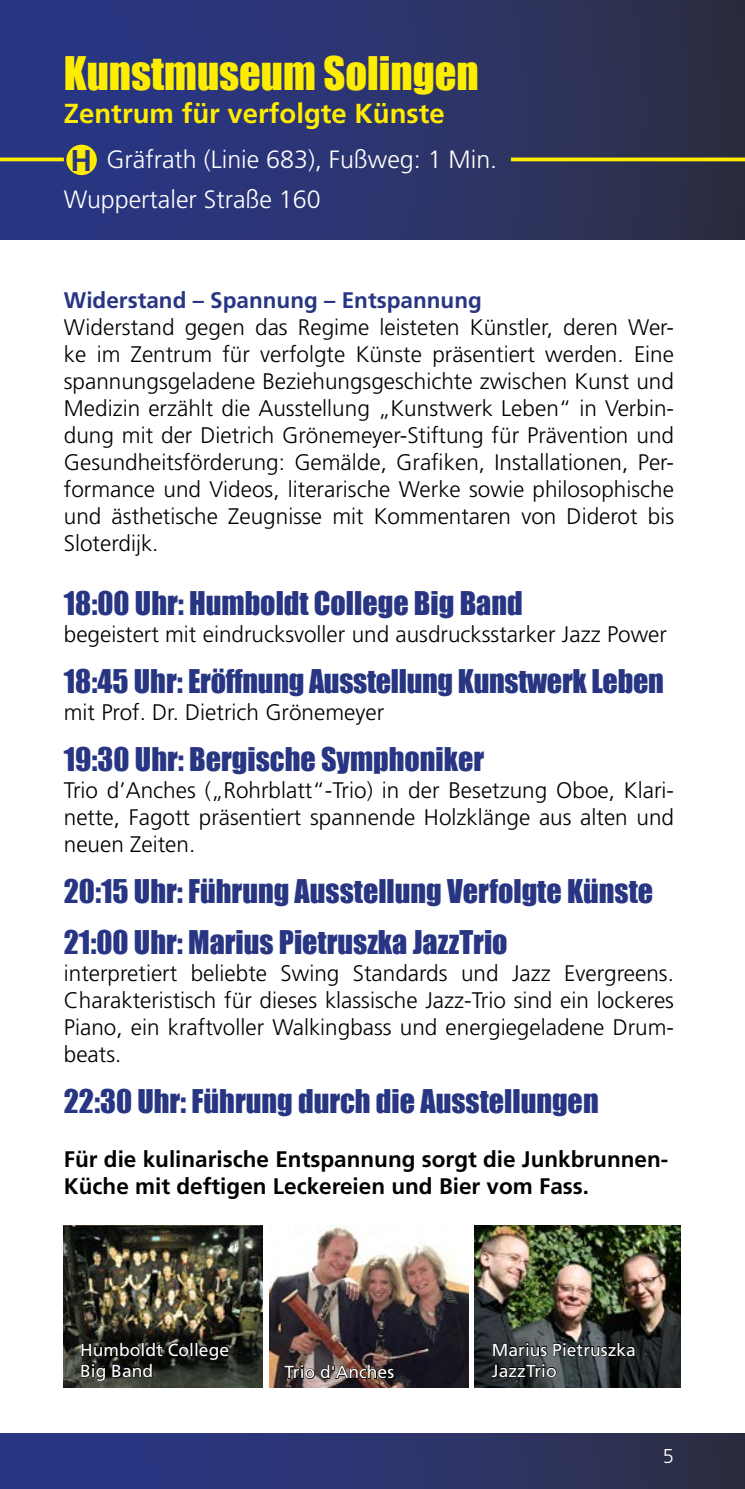
<style>
.page{position:relative;width:745px;height:1489px;background:#fff}
.page>*{position:absolute;margin:0;border:0;box-sizing:border-box;transform-origin:0 0}
.t1{font:42.5px "Impact";color:#ffed00}
.t2{font:30px/51px "Impact";color:#273583}
.t3{font:700 30px "Frutiger";color:#273583}
.t4{font:700 27.5px "Frutiger LT Std";color:#ffed00}
.t5{font:300 25px/40px "Frutiger";color:#fff}
.t6{font:300 22.5px/27px "Frutiger";color:#000;text-align:justify}
.t7{font:700 22.5px/27px "Frutiger";color:#000}
.t8{font:700 22.5px "Frutiger";color:#273583}
.t9{font:300 20px "Frutiger LT Std";color:#fff}
.t10{font:17.5px/21px "Frutiger";color:#fff}
</style>
<div class="page">
<div style="left:0;top:1433px;width:744px;height:55px;background:linear-gradient(to right,#28378e,#2e3047)"></div>
<div style="left:0;top:0;width:744px;height:240px;background:linear-gradient(to right,#28378d,#2e3047)"></div>
<svg style="left:510px;top:157px;width:234px;height:4px"></svg>
<div style="left:65px;top:143px;width:33px;height:33px;background:#ffed00;border-radius:50%"></div>
<div style="left:64px;top:142px;width:35px;height:36px;border:2px solid #273583;border-radius:50%"></div>
<img style="left:64px;top:1225px;width:198px;height:162px">
<svg style="left:80px;top:1341px;width:109px;height:15px"></svg>
<div style="left:190px;top:1341px;width:3px;height:15px;border:1px solid #000"></div>
<div style="left:195px;top:1341px;width:3px;height:15px;border:1px solid #000"></div>
<svg style="left:198px;top:1345px;width:31px;height:15px"></svg>
<svg style="left:80px;top:1362px;width:73px;height:19px"></svg>
<img style="left:270px;top:1225px;width:198px;height:162px">
<svg style="left:283px;top:1363px;width:111px;height:16px"></svg>
<img style="left:474px;top:1225px;width:206px;height:162px">
<svg style="left:492px;top:1338px;width:143px;height:18px"></svg>
<svg style="left:490px;top:1362px;width:67px;height:15px"></svg>
<svg style="left:0;top:157px;width:64px;height:4px"></svg>
<h1 class="t1" style="left:64px;top:41px;width:416px">Kunstmuseum Solingen</h1>
<p class="t4" style="left:64px;top:98px;width:382px">Zentrum für verfolgte Künste</p>
<p class="t5" style="left:64px;top:140px;width:434px;text-indent:43px">Gräfrath (Linie 683), Fußweg: 1 Min.<br>Wuppertaler Straße 160</p>
<h2 class="t3" style="left:70px;top:143px;width:23px">H</h2>
<p class="t8" style="left:64px;top:287px;width:419px">Widerstand – Spannung – Entspannung</p>
<p class="t6" style="left:64px;top:314px;width:611px">Widerstand gegen das Regime leisteten Künstler, deren Wer&shy;ke im Zentrum für verfolgte Künste präsentiert werden. Eine spannungsgeladene Beziehungsgeschichte zwischen Kunst und Medizin erzählt die Ausstellung „Kunstwerk Leben“ in Verbin&shy;dung mit der Dietrich Grönemeyer-Stiftung für Prävention und Gesundheitsförderung: Gemälde, Grafiken, Installationen, Per&shy;formance und Videos, literarische Werke sowie philosophische und ästhetische Zeugnisse mit Kommentaren von Diderot bis Sloterdijk.</p>
<h2 class="t2" style="left:64px;top:576px;width:460px">18:00 Uhr: Humboldt College Big Band</h2>
<p class="t6" style="left:64px;top:620px;width:604px">begeistert mit eindrucksvoller und ausdrucksstarker Jazz Power</p>
<h2 class="t2" style="left:64px;top:654px;width:601px">18:45 Uhr: Eröffnung Ausstellung Kunstwerk Leben</h2>
<p class="t6" style="left:64px;top:698px;width:322px">mit Prof. Dr. Dietrich Grönemeyer</p>
<h2 class="t2" style="left:64px;top:732px;width:421px">19:30 Uhr: Bergische Symphoniker</h2>
<p class="t6" style="left:64px;top:776px;width:611px">Trio d’Anches („Rohrblatt“-Trio) in der Besetzung Oboe, Klari&shy;nette, Fagott präsentiert spannende Holzklänge aus alten und neuen Zeiten.</p>
<h2 class="t2" style="left:64px;top:864px;width:590px">20:15 Uhr: Führung Ausstellung Verfolgte Künste<br>21:00 Uhr: Marius Pietruszka JazzTrio</h2>
<p class="t6" style="left:64px;top:959px;width:611px">interpretiert beliebte Swing Standards und Jazz Evergreens.<br>Charakteristisch für dieses klassische Jazz-Trio sind ein lockeres Piano, ein kraftvoller Walkingbass und energiegeladene Drum&shy;beats.</p>
<h2 class="t2" style="left:64px;top:1074px;width:536px">22:30 Uhr: Führung durch die Ausstellungen</h2>
<p class="t7" style="left:64px;top:1145px;width:605px">Für die kulinarische Entspannung sorgt die Junkbrunnen-<br>Küche mit deftigen Leckereien und Bier vom Fass.</p>
<p class="t10" style="left:80px;top:1338px;width:150px">Humboldt College<br>Big Band</p>
<p class="t10" style="left:284px;top:1361px;width:111px">Trio d'Anches</p>
<p class="t10" style="left:491px;top:1338px;width:145px">Marius Pietruszka<br>JazzTrio</p>
<p class="t9" style="left:662px;top:1444px;width:13px">5</p>
</div>
